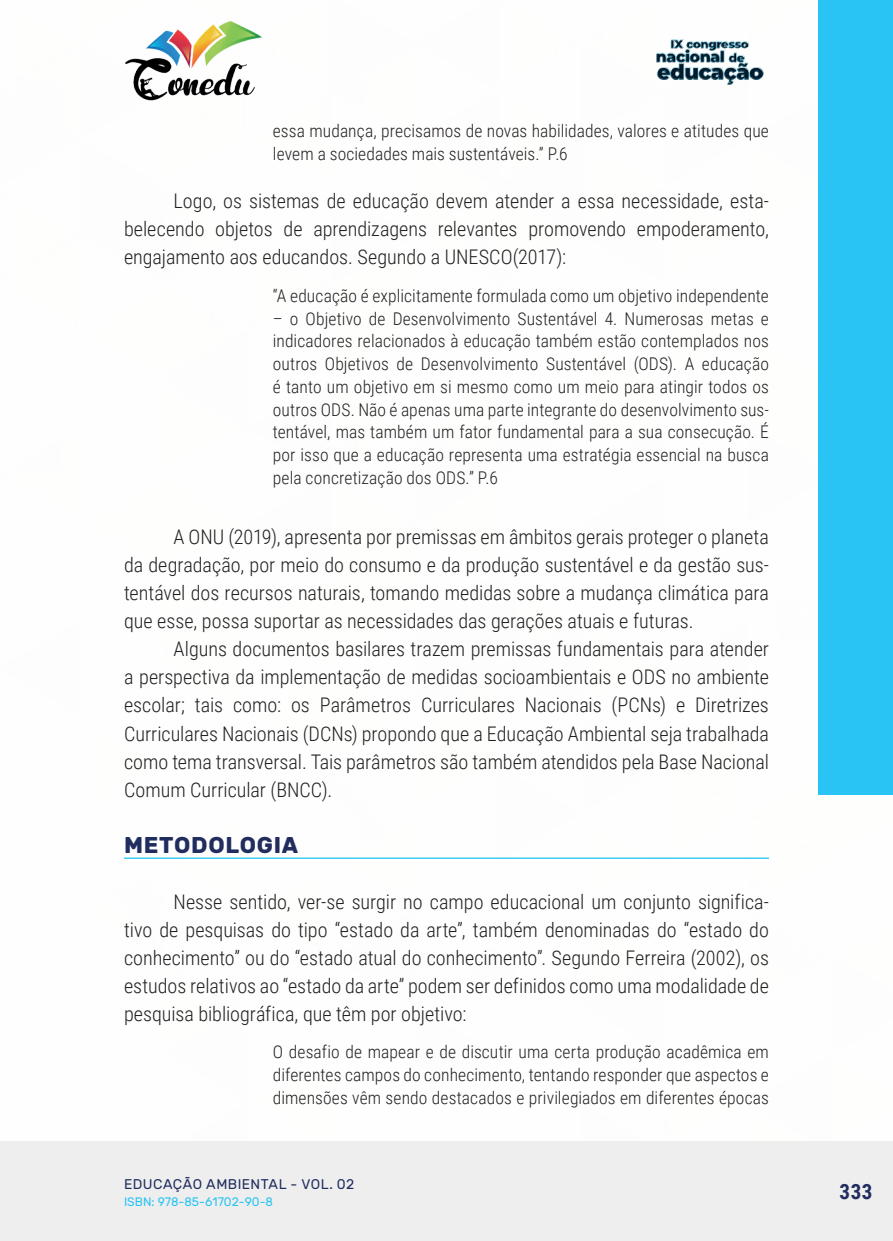
<style>
.page{position:relative;width:893px;height:1241px;background:#fff}
.page>*{position:absolute;margin:0;border:0;box-sizing:border-box;transform-origin:0 0}
._10_SUBTITULO{font:700 22.75px "Rubik";letter-spacing:.03em;color:#202d5e}
.t1{font:700 21px "Roboto Condensed";color:#202d5e}
._9_CORPO{font:300 20.12px/28px "Roboto Condensed";color:#231f20;text-align:justify}
._16_CITACAO{font:300 17.5px/22.8px "Roboto Condensed";letter-spacing:.005em;color:#231f20;text-align:justify}
.t2{font:14px "Rubik";letter-spacing:.035em;color:#202d5e}
.t3{font:12.25px "Rubik";color:#29c4f3}
</style>
<div class="page">
<div style="left:0;top:1141px;width:893px;height:99px;background:#eeeeef"></div>
<div style="left:819px;top:0;width:74px;height:794px;background:#29c4f3"></div>
<img style="left:125px;top:20px;width:137px;height:81px">
<img style="left:656px;top:39px;width:108px;height:46px">
<hr style="left:124px;top:857px;width:645px;height:1px;background:#29c4f3">
<p class="_16_CITACAO" style="left:273px;top:119px;width:498px">essa mudança, precisamos de novas habilidades, valores e atitudes que levem a sociedades mais sustentáveis.” P.6</p>
<p class="_9_CORPO" style="left:124px;top:186px;width:646px;text-indent:50px">Logo, os sistemas de educação devem atender a essa necessidade, esta&shy;belecendo objetos de aprendizagens relevantes promovendo empoderamento, engajamento aos educandos. Segundo a UNESCO(2017):</p>
<p class="_16_CITACAO" style="left:273px;top:283px;width:498px">“A educação é explicitamente formulada como um objetivo independente</p>
<p class="_16_CITACAO" style="left:273px;top:306px;width:498px">– o Objetivo de Desenvolvimento Sustentável 4. Numerosas metas e indicadores relacionados à educação também estão contemplados nos outros Objetivos de Desenvolvimento Sustentável (ODS). A educação é tanto um objetivo em si mesmo como um meio para atingir todos os outros ODS. Não é apenas uma parte integrante do desenvolvimento sus&shy;tentável, mas também um fator fundamental para a sua consecução. É por isso que a educação representa uma estratégia essencial na busca pela concretização dos ODS.” P.6</p>
<p class="_9_CORPO" style="left:124px;top:522px;width:646px;text-indent:50px">A ONU (2019), apresenta por premissas em âmbitos gerais proteger o planeta da degradação, por meio do consumo e da produção sustentável e da gestão sus&shy;tentável dos recursos naturais, tomando medidas sobre a mudança climática para que esse, possa suportar as necessidades das gerações atuais e futuras.</p>
<p class="_9_CORPO" style="left:124px;top:634px;width:646px;text-indent:50px">Alguns documentos basilares trazem premissas fundamentais para atender a perspectiva da implementação de medidas socioambientais e ODS no ambiente escolar; tais como: os Parâmetros Curriculares Nacionais (PCNs) e Diretrizes Curriculares Nacionais (DCNs) propondo que a Educação Ambiental seja trabalhada como tema transversal. Tais parâmetros são também atendidos pela Base Nacional Comum Curricular (BNCC).</p>
<p class="_10_SUBTITULO" style="left:124px;top:831px;width:176px">METODOLOGIA</p>
<p class="_9_CORPO" style="left:124px;top:886px;width:646px;text-indent:50px">Nesse sentido, ver-se surgir no campo educacional um conjunto significa&shy;tivo de pesquisas do tipo “estado da arte”, também denominadas do “estado do conhecimento” ou do “estado atual do conhecimento”. Segundo Ferreira (2002), os estudos relativos ao “estado da arte” podem ser definidos como uma modalidade de pesquisa bibliográfica, que têm por objetivo:</p>
<p class="_16_CITACAO" style="left:273px;top:1039px;width:498px">O desafio de mapear e de discutir uma certa produção acadêmica em diferentes campos do conhecimento, tentando responder que aspectos e dimensões vêm sendo destacados e privilegiados em diferentes épocas</p>
<p class="t2" style="left:124px;top:1175px;width:232px">EDUCAÇÃO AMBIENTAL - VOL. 02</p>
<p class="t3" style="left:124px;top:1194px;width:151px">ISBN: 978-85-61702-90-8</p>
<p class="t1" style="left:839px;top:1176px;width:34px">333</p>
</div>
